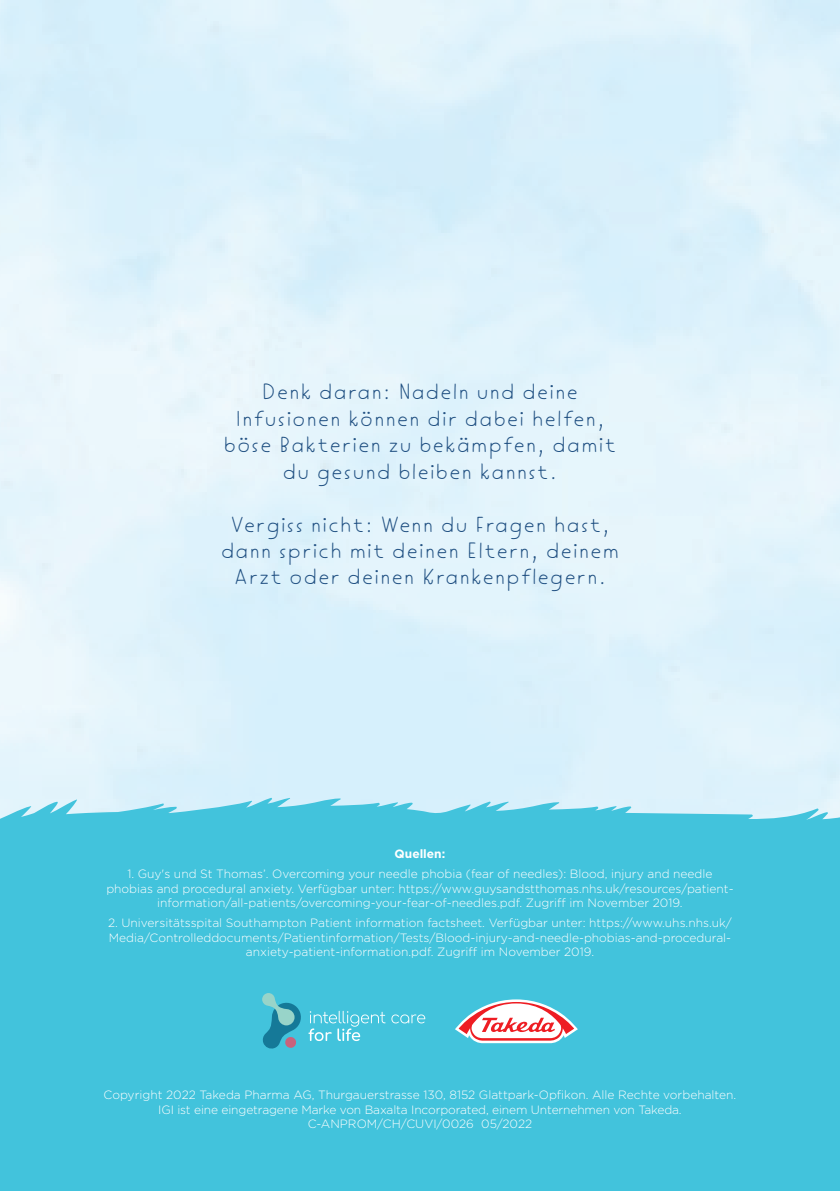
<style>
.page{position:relative;width:840px;height:1191px;background:#fff}
.page>*{position:absolute;margin:0;border:0;box-sizing:border-box;transform-origin:0 0}
.t1{font:22px/26.4px "Tomarik Extrovert";color:#205082;text-align:center}
.t2{font:300 12px/14.4px "Gotham";color:#fff;text-align:center}
.t3{font:700 12px "Gotham";color:#fff}
</style>
<div class="page">
<div style="left:0;top:848px;width:839px;height:343px;background:#42c3dc"></div>
<svg style="left:0;top:797px;width:839px;height:51px;background:#67cee3"></svg>
<svg style="left:455px;top:999px;width:122px;height:44px"></svg>
<svg style="left:262px;top:993px;width:39px;height:56px"></svg>
<svg style="left:391px;top:1014px;width:34px;height:9px"></svg>
<svg style="left:308px;top:1010px;width:77px;height:31px"></svg>
<p class="t1" style="left:223px;top:377px;width:394px">Denk daran: Nadeln und deine<br>Infusionen können dir dabei helfen, böse Bakterien zu bekämpfen, damit du gesund bleiben kannst.</p>
<p class="t1" style="left:220px;top:509px;width:400px">Vergiss nicht: Wenn du Fragen hast, dann sprich mit deinen Eltern, deinem<br>Arzt oder deinen Krankenpflegern.</p>
<p class="t3" style="left:394px;top:846px;width:52px">Quellen:</p>
<p class="t2" style="left:106px;top:866px;width:628px">1. Guy's und St Thomas’. Overcoming your needle phobia (fear of needles): Blood, injury and needle phobias and procedural anxiety. Verfügbar unter: https://www.guysandstthomas.nhs.uk/resources/patient&shy;information/all-patients/overcoming-your-fear-of-needles.pdf. Zugriff im November 2019.</p>
<p class="t2" style="left:108px;top:915px;width:625px">2. Universitätsspital Southampton Patient information factsheet. Verfügbar unter: https://www.uhs.nhs.uk/<br>Media/Controlleddocuments/Patientinformation/Tests/Blood-injury-and-needle-phobias-and-procedural&shy;anxiety-patient-information.pdf. Zugriff im November 2019.</p>
<p class="t2" style="left:103px;top:1087px;width:634px">Copyright 2022 Takeda Pharma AG, Thurgauerstrasse 130, 8152 Glattpark-Opfikon. Alle Rechte vorbehalten.</p>
<p class="t2" style="left:158px;top:1101px;width:524px">IGI ist eine eingetragene Marke von Baxalta Incorporated, einem Unternehmen von Takeda.</p>
<p class="t2" style="left:307px;top:1116px;width:226px">C-ANPROM/CH/CUVI/0026 05/2022</p>
</div>
